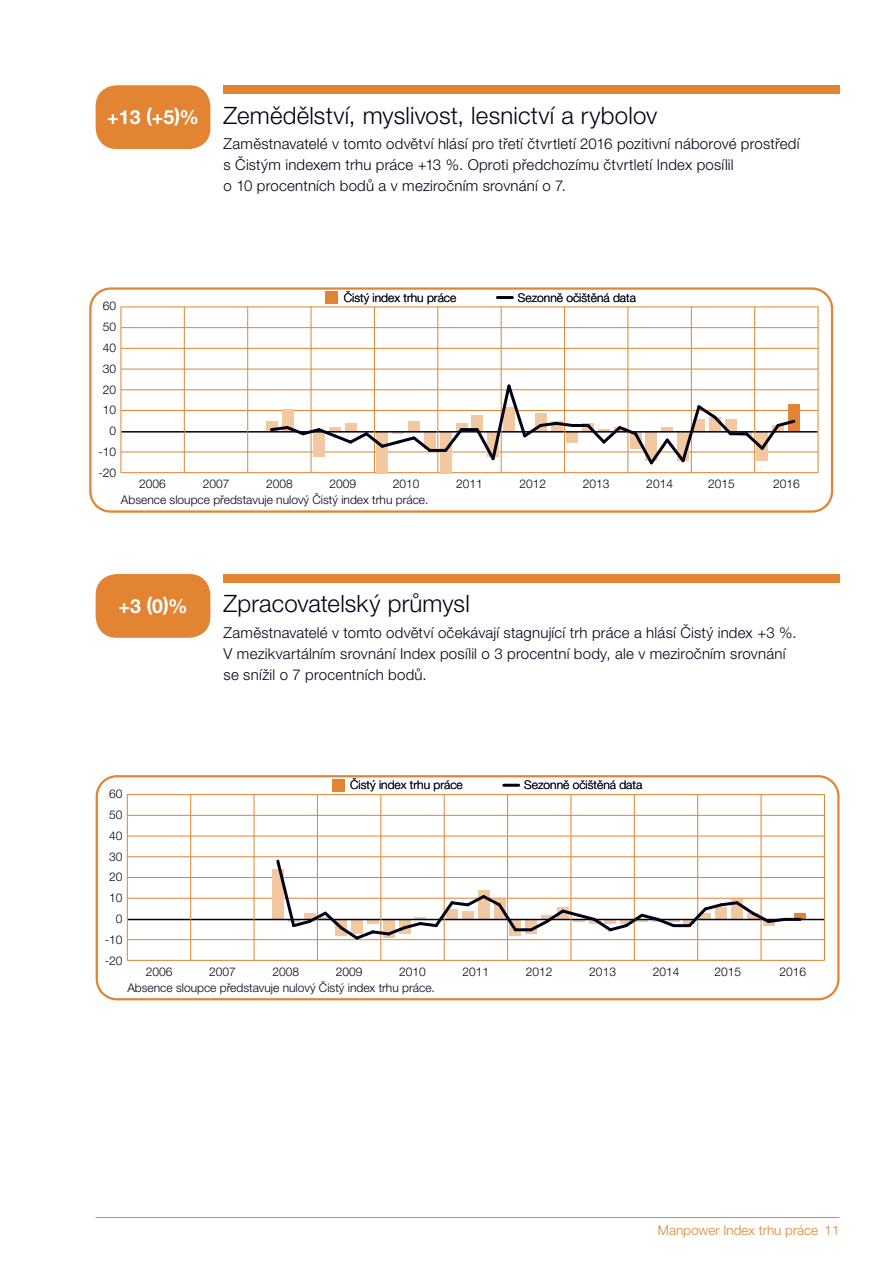
<style>
.page{position:relative;width:893px;height:1263px;background:#fff}
.page>*{position:absolute;margin:0;border:0;box-sizing:border-box;transform-origin:0 0}
.t1{font:300 24px "Helvetica Neue LT Pro";letter-spacing:.01em;color:#000116}
.t2{font:700 19.5px "Helvetica Neue LT Std";color:#fff}
.t3{font:300 15px/21px "Helvetica Neue LT Pro";letter-spacing:.015em;color:#000116}
.t4{font:300 13.5px "Helvetica Neue LT Pro";color:#e28431}
.t5{font:300 12px "Helvetica Neue LT Pro";color:#000116}
.t6{font:300 12px "Helvetica Neue LT Std";color:#000116}
</style>
<div class="page">
<hr style="left:96px;top:1217px;width:743px;height:1px;background:#e28431">
<svg style="left:89px;top:287px;width:744px;height:226px"></svg>
<hr style="left:497px;top:296px;width:15px;height:3px;background:#000116">
<div style="left:325px;top:292px;width:13px;height:12px;background:#e28431"></div>
<hr style="left:121px;top:472px;width:697px;height:1px;background:#e28431">
<hr style="left:121px;top:452px;width:697px;height:1px;background:#e28431">
<hr style="left:121px;top:410px;width:697px;height:1px;background:#e28431">
<hr style="left:121px;top:390px;width:697px;height:1px;background:#e28431">
<hr style="left:121px;top:369px;width:697px;height:1px;background:#e28431">
<hr style="left:121px;top:348px;width:697px;height:1px;background:#e28431">
<hr style="left:121px;top:327px;width:697px;height:1px;background:#e28431">
<hr style="left:121px;top:307px;width:697px;height:1px;background:#e28431">
<div style="left:266px;top:421px;width:11px;height:11px;background:#f2c8a1"></div>
<div style="left:282px;top:409px;width:11px;height:23px;background:#f2c8a1"></div>
<div style="left:313px;top:432px;width:12px;height:25px;background:#f2c8a1"></div>
<div style="left:377px;top:432px;width:11px;height:41px;background:#f2c8a1"></div>
<div style="left:408px;top:421px;width:12px;height:11px;background:#f2c8a1"></div>
<div style="left:424px;top:432px;width:12px;height:16px;background:#f2c8a1"></div>
<div style="left:440px;top:432px;width:11px;height:41px;background:#f2c8a1"></div>
<div style="left:456px;top:424px;width:11px;height:8px;background:#f2c8a1"></div>
<div style="left:472px;top:415px;width:11px;height:17px;background:#f2c8a1"></div>
<div style="left:567px;top:432px;width:11px;height:10px;background:#f2c8a1"></div>
<div style="left:582px;top:424px;width:12px;height:8px;background:#f2c8a1"></div>
<div style="left:725px;top:419px;width:11px;height:13px;background:#f2c8a1"></div>
<hr style="left:741px;top:432px;width:11px;height:4px;background:#ae907a">
<div style="left:756px;top:432px;width:12px;height:29px;background:#f2c8a1"></div>
<div style="left:788px;top:405px;width:11px;height:27px;background:#e28431"></div>
<hr style="left:121px;top:431px;width:696px;height:2px;background:#000116">
<hr style="left:121px;top:307px;width:1px;height:166px;background:#e28431">
<hr style="left:184px;top:307px;width:1px;height:166px;background:#e28431">
<hr style="left:247px;top:307px;width:1px;height:166px;background:#e28431">
<hr style="left:311px;top:307px;width:1px;height:166px;background:#e28431">
<hr style="left:374px;top:307px;width:1px;height:166px;background:#e28431">
<hr style="left:437px;top:307px;width:1px;height:166px;background:#e28431">
<hr style="left:501px;top:307px;width:1px;height:166px;background:#e28431">
<hr style="left:564px;top:307px;width:1px;height:166px;background:#e28431">
<hr style="left:628px;top:307px;width:1px;height:166px;background:#e28431">
<hr style="left:691px;top:307px;width:1px;height:166px;background:#e28431">
<hr style="left:754px;top:307px;width:1px;height:166px;background:#e28431">
<hr style="left:818px;top:307px;width:1px;height:166px;background:#e28431">
<svg style="left:268px;top:424px;width:166px;height:31px"></svg>
<hr style="left:430px;top:449px;width:16px;height:3px;background:#000116">
<svg style="left:441px;top:425px;width:25px;height:30px"></svg>
<hr style="left:461px;top:428px;width:16px;height:3px;background:#000116">
<svg style="left:473px;top:382px;width:103px;height:81px"></svg>
<hr style="left:572px;top:424px;width:16px;height:3px;background:#000116">
<svg style="left:584px;top:403px;width:151px;height:64px"></svg>
<hr style="left:730px;top:432px;width:16px;height:3px;background:#000116">
<svg style="left:742px;top:418px;width:55px;height:35px"></svg>
<svg style="left:96px;top:775px;width:743px;height:225px"></svg>
<hr style="left:504px;top:784px;width:15px;height:3px;background:#000116">
<div style="left:332px;top:779px;width:12px;height:13px;background:#e28431"></div>
<hr style="left:127px;top:960px;width:697px;height:1px;background:#e28431">
<hr style="left:127px;top:939px;width:697px;height:1px;background:#e28431">
<hr style="left:127px;top:898px;width:697px;height:1px;background:#e28431">
<hr style="left:127px;top:877px;width:697px;height:1px;background:#e28431">
<hr style="left:127px;top:857px;width:697px;height:1px;background:#e28431">
<hr style="left:127px;top:836px;width:697px;height:1px;background:#e28431">
<hr style="left:127px;top:815px;width:697px;height:1px;background:#e28431">
<hr style="left:127px;top:794px;width:697px;height:1px;background:#e28431">
<div style="left:272px;top:869px;width:12px;height:50px;background:#f2c8a1"></div>
<div style="left:510px;top:920px;width:11px;height:16px;background:#f2c8a1"></div>
<div style="left:525px;top:920px;width:12px;height:14px;background:#f2c8a1"></div>
<svg style="left:794px;top:913px;width:12px;height:6px"></svg>
<hr style="left:128px;top:919px;width:696px;height:1px;background:#000116">
<hr style="left:127px;top:794px;width:1px;height:167px;background:#e28431">
<hr style="left:190px;top:794px;width:1px;height:167px;background:#e28431">
<hr style="left:254px;top:794px;width:1px;height:167px;background:#e28431">
<hr style="left:317px;top:794px;width:1px;height:167px;background:#e28431">
<hr style="left:380px;top:794px;width:1px;height:167px;background:#e28431">
<hr style="left:444px;top:794px;width:1px;height:167px;background:#e28431">
<hr style="left:507px;top:794px;width:1px;height:167px;background:#e28431">
<hr style="left:571px;top:794px;width:1px;height:167px;background:#e28431">
<hr style="left:634px;top:794px;width:1px;height:167px;background:#e28431">
<hr style="left:697px;top:794px;width:1px;height:167px;background:#e28431">
<hr style="left:761px;top:794px;width:1px;height:167px;background:#e28431">
<hr style="left:824px;top:794px;width:1px;height:167px;background:#e28431">
<svg style="left:274px;top:858px;width:245px;height:84px"></svg>
<hr style="left:515px;top:928px;width:16px;height:3px;background:#000116">
<svg style="left:527px;top:907px;width:152px;height:27px"></svg>
<hr style="left:673px;top:924px;width:16px;height:3px;background:#000116">
<svg style="left:685px;top:899px;width:103px;height:31px"></svg>
<hr style="left:784px;top:918px;width:16px;height:3px;background:#000116">
<div style="left:224px;top:85px;width:616px;height:9px;background:#e28431"></div>
<div style="left:224px;top:574px;width:616px;height:9px;background:#e28431"></div>
<div style="left:96px;top:85px;width:114px;height:64px;background:#e28431;border-radius:21px"></div>
<div style="left:96px;top:574px;width:114px;height:64px;background:#e28431;border-radius:21px"></div>
<h2 class="t2" style="left:107px;top:110px;width:93px">+13 (+5)%</h2>
<h1 class="t1" style="left:224px;top:106px;width:435px">Zemědělství, myslivost, lesnictví a rybolov</h1>
<p class="t3" style="left:224px;top:134px;width:577px">Zaměstnavatelé v tomto odvětví hlásí pro třetí čtvrtletí 2016 pozitivní náborové prostředí s Čistým indexem trhu práce +13 %. Oproti předchozímu čtvrtletí Index posílil<br>o 10 procentních bodů a v meziročním srovnání o 7.</p>
<p class="t6" style="left:103px;top:302px;width:15px">60</p>
<p class="t6" style="left:103px;top:323px;width:15px">50</p>
<p class="t6" style="left:103px;top:343px;width:15px">40</p>
<p class="t6" style="left:103px;top:364px;width:15px">30</p>
<p class="t6" style="left:103px;top:385px;width:15px">20</p>
<p class="t6" style="left:103px;top:406px;width:15px">10</p>
<p class="t6" style="left:109px;top:427px;width:8px">0</p>
<p class="t6" style="left:98px;top:447px;width:19px">-10</p>
<p class="t6" style="left:98px;top:468px;width:19px">-20</p>
<p class="t5" style="left:344px;top:293px;width:114px">Čistý index trhu práce</p>
<p class="t5" style="left:518px;top:293px;width:119px">Sezonně očištěná data</p>
<p class="t6" style="left:203px;top:479px;width:28px">2007</p>
<p class="t5" style="left:121px;top:496px;width:309px">Absence sloupce představuje nulový Čistý index trhu práce.</p>
<p class="t6" style="left:139px;top:479px;width:28px">2006</p>
<p class="t6" style="left:266px;top:479px;width:28px">2008</p>
<p class="t6" style="left:329px;top:479px;width:28px">2009</p>
<p class="t6" style="left:393px;top:479px;width:28px">2010</p>
<p class="t6" style="left:456px;top:479px;width:28px">2011</p>
<p class="t6" style="left:519px;top:479px;width:28px">2012</p>
<p class="t6" style="left:583px;top:479px;width:28px">2013</p>
<p class="t6" style="left:646px;top:479px;width:28px">2014</p>
<p class="t6" style="left:708px;top:479px;width:28px">2015</p>
<p class="t6" style="left:773px;top:479px;width:28px">2016</p>
<h2 class="t2" style="left:118px;top:599px;width:71px">+3 (0)%</h2>
<h1 class="t1" style="left:224px;top:595px;width:248px">Zpracovatelský průmysl</h1>
<p class="t3" style="left:224px;top:623px;width:575px">Zaměstnavatelé v tomto odvětví očekávají stagnující trh práce a hlásí Čistý index +3 %.<br>V mezikvartálním srovnání Index posílil o 3 procentní body, ale v meziročním srovnání se snížil o 7 procentních bodů.</p>
<p class="t6" style="left:109px;top:790px;width:15px">60</p>
<p class="t6" style="left:109px;top:810px;width:15px">50</p>
<p class="t6" style="left:109px;top:831px;width:15px">40</p>
<p class="t6" style="left:109px;top:852px;width:15px">30</p>
<p class="t6" style="left:109px;top:873px;width:15px">20</p>
<p class="t6" style="left:109px;top:894px;width:15px">10</p>
<p class="t6" style="left:116px;top:914px;width:8px">0</p>
<p class="t6" style="left:105px;top:935px;width:19px">-10</p>
<p class="t6" style="left:105px;top:956px;width:19px">-20</p>
<p class="t5" style="left:350px;top:781px;width:114px">Čistý index trhu práce</p>
<p class="t5" style="left:524px;top:781px;width:119px">Sezonně očištěná data</p>
<p class="t6" style="left:209px;top:967px;width:28px">2007</p>
<p class="t5" style="left:127px;top:983px;width:309px">Absence sloupce představuje nulový Čistý index trhu práce.</p>
<p class="t6" style="left:146px;top:967px;width:28px">2006</p>
<p class="t6" style="left:272px;top:967px;width:28px">2008</p>
<p class="t6" style="left:336px;top:967px;width:28px">2009</p>
<p class="t6" style="left:399px;top:967px;width:28px">2010</p>
<p class="t6" style="left:462px;top:967px;width:28px">2011</p>
<p class="t6" style="left:526px;top:967px;width:28px">2012</p>
<p class="t6" style="left:589px;top:967px;width:28px">2013</p>
<p class="t6" style="left:653px;top:967px;width:28px">2014</p>
<p class="t6" style="left:714px;top:967px;width:28px">2015</p>
<p class="t6" style="left:779px;top:967px;width:28px">2016</p>
<p class="t4" style="left:658px;top:1225px;width:183px">Manpower Index trhu práce 11</p>
</div>
